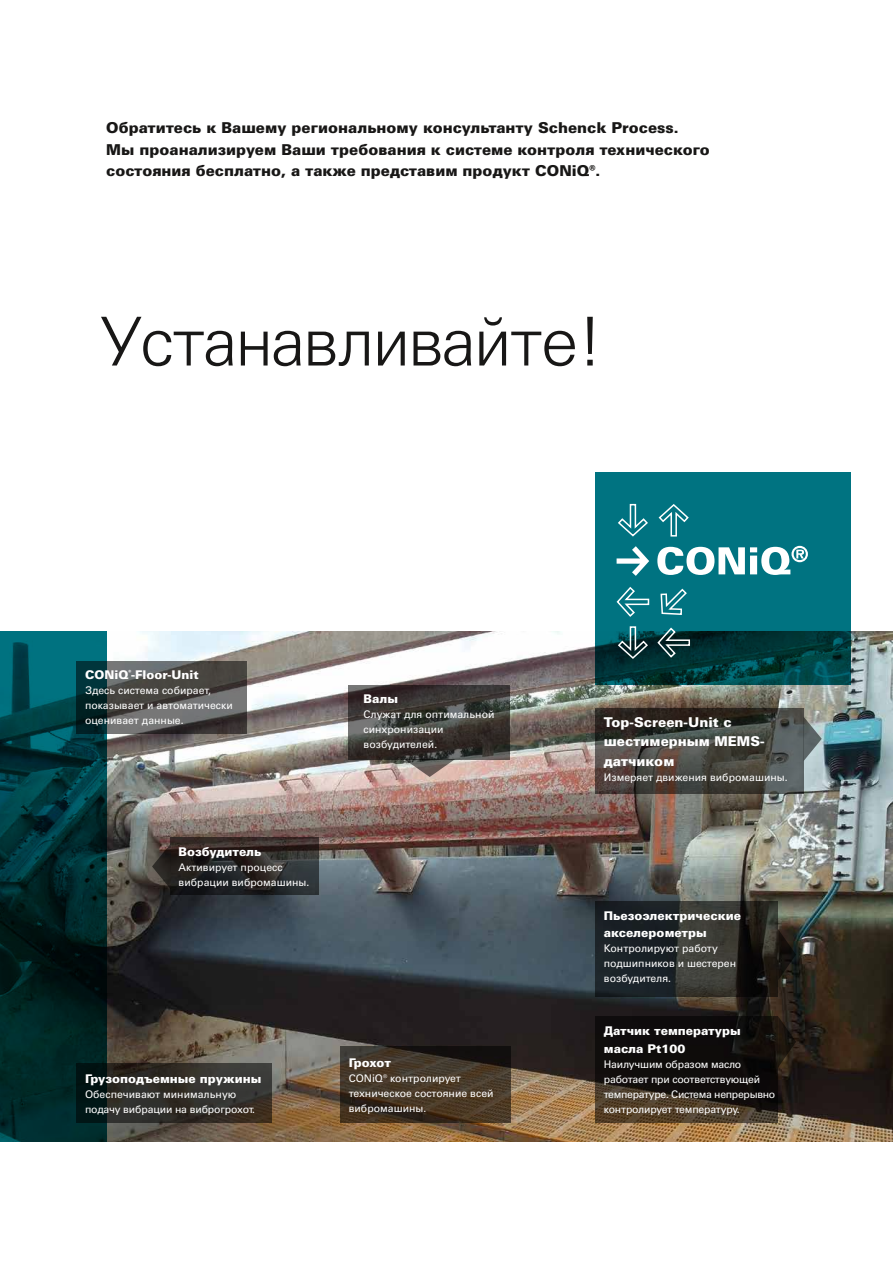
<style>
.page{position:relative;width:893px;height:1263px;background:#fff}
.page>*{position:absolute;margin:0;border:0;box-sizing:border-box;transform-origin:0 0}
.t1{font:300 67.5px "Univers LTCYR 45";letter-spacing:-.025em;color:#181716}
.t2{font:900 15px/21.8px "Univers Cyr";color:#181716}
.t3{font:900 13.5px/19.5px "Univers Cyr";color:#fff}
.t4{font:900 12px/17.2px "Univers Cyr";color:#fff}
.t5{font:10.5px/15px "Univers Cyr";color:#fff}
.t6{font:10.5px/15px "Univers Cyr";letter-spacing:-.02em;color:#fff}
</style>
<div class="page">
<img style="left:106px;top:631px;width:787px;height:511px">
<svg style="left:595px;top:472px;width:255px;height:213px;background:#00636e"></svg>
<svg style="left:106px;top:661px;width:141px;height:72px;background:#565553"></svg>
<svg style="left:106px;top:1063px;width:166px;height:60px;background:#312f29"></svg>
<svg style="left:0;top:631px;width:106px;height:511px;background:#003134"></svg>
<svg style="left:616px;top:586px;width:34px;height:32px"></svg>
<svg style="left:656px;top:626px;width:35px;height:33px"></svg>
<svg style="left:617px;top:503px;width:32px;height:35px"></svg>
<svg style="left:617px;top:625px;width:32px;height:35px"></svg>
<svg style="left:658px;top:503px;width:32px;height:34px"></svg>
<svg style="left:660px;top:588px;width:28px;height:28px"></svg>
<svg style="left:617px;top:546px;width:32px;height:30px"></svg>
<svg style="left:657px;top:546px;width:151px;height:29px"></svg>
<svg style="left:170px;top:838px;width:149px;height:57px;background:#292726"></svg>
<svg style="left:152px;top:844px;width:18px;height:44px"></svg>
<svg style="left:349px;top:685px;width:161px;height:74px;background:#3c3936"></svg>
<svg style="left:404px;top:759px;width:51px;height:18px"></svg>
<svg style="left:595px;top:901px;width:183px;height:96px;background:#262828"></svg>
<svg style="left:778px;top:929px;width:18px;height:51px"></svg>
<svg style="left:340px;top:1046px;width:170px;height:77px;background:#3e3223"></svg>
<svg style="left:595px;top:1016px;width:183px;height:107px;background:#1e1813"></svg>
<svg style="left:778px;top:1016px;width:18px;height:51px"></svg>
<svg style="left:595px;top:708px;width:209px;height:85px;background:#43413c"></svg>
<svg style="left:804px;top:717px;width:18px;height:44px"></svg>
<h2 class="t2" style="left:106px;top:117px;width:605px">Обратитесь к Вашему региональному консультанту Schenck Process.<br>Мы проанализируем Ваши требования к системе контроля технического состояния бесплатно, а также представим продукт CONiQ®.</h2>
<h1 class="t1" style="left:101px;top:297px;width:504px">Устанавливайте!</h1>
<p class="t4" style="left:85px;top:666px;width:115px">CONiQ<sup>®</sup>-Floor-Unit</p>
<p class="t5" style="left:85px;top:683px;width:149px">Здесь система собирает, показывает и автоматически оценивает данные.</p>
<p class="t4" style="left:179px;top:843px;width:84px">Возбудитель</p>
<p class="t5" style="left:179px;top:859px;width:132px">Активирует процесс вибрации вибромашины.</p>
<p class="t4" style="left:364px;top:690px;width:36px">Валы</p>
<p class="t5" style="left:364px;top:706px;width:132px">Служат для оптимальной синхронизации возбудителей.</p>
<p class="t4" style="left:85px;top:1069px;width:178px">Грузоподъемные пружины</p>
<p class="t5" style="left:85px;top:1086px;width:172px">Обеспечивают минимальную подачу вибрации на виброгрохот.</p>
<p class="t4" style="left:349px;top:1054px;width:44px">Грохот</p>
<p class="t5" style="left:349px;top:1070px;width:146px">CONiQ® контролирует техническое состояние всей вибромашины.</p>
<p class="t3" style="left:604px;top:712px;width:162px">Top-Screen-Unit с шестимерным MEMS&shy;датчиком</p>
<p class="t5" style="left:604px;top:769px;width:185px">Измеряет движения вибромашины.</p>
<p class="t4" style="left:604px;top:907px;width:139px">Пьезоэлектрические акселерометры</p>
<p class="t5" style="left:604px;top:941px;width:134px">Контролируют работу подшипников и шестерен возбудителя.</p>
<p class="t4" style="left:604px;top:1022px;width:139px">Датчик температуры масла Pt100</p>
<p class="t6" style="left:604px;top:1056px;width:173px">Наилучшим образом масло работает при соответствующей температуре. Система непрерывно контролирует температуру.</p>
</div>
